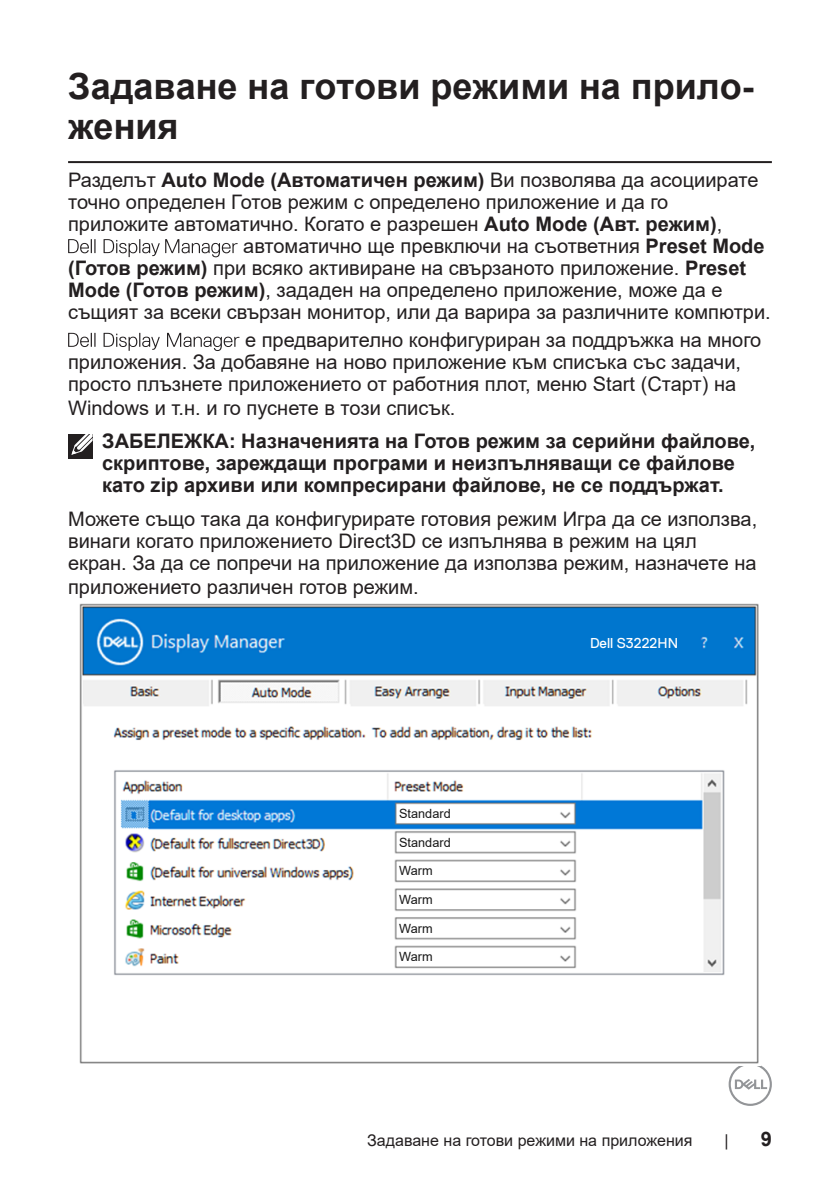
<style>
.page{position:relative;width:840px;height:1191px;background:#fff}
.page>*{position:absolute;margin:0;border:0;box-sizing:border-box;transform-origin:0 0}
.Head_1{font:700 36px/40px "Arial";color:#231f20}
.Paragraph{font:20px/22px "Arial";color:#231f20}
.Note{font:700 20px/22px "Arial";color:#231f20}
.t1{font:16px "Arial";color:#231f20}
.t2{font:14.4px "Dell Replica";color:#fff}
.t3{font:12.6px "Arial";color:#171717}
.s1{font-weight:700}
</style>
<div class="page">
<svg style="left:728px;top:1065px;width:43px;height:41px"></svg>
<hr style="left:68px;top:161px;width:703px;height:2px;background:#231f20">
<svg style="left:68px;top:239px;width:91px;height:18px"></svg>
<svg style="left:165px;top:239px;width:72px;height:18px"></svg>
<svg style="left:68px;top:333px;width:171px;height:18px"></svg>
<img style="left:79px;top:603px;width:680px;height:461px">
<div style="left:579px;top:633px;width:109px;height:23px;background:#0076ce"></div>
<div style="left:397px;top:834px;width:58px;height:16px;background:#fff"></div>
<div style="left:397px;top:863px;width:44px;height:16px;background:#fff"></div>
<div style="left:397px;top:891px;width:44px;height:16px;background:#fff"></div>
<div style="left:397px;top:920px;width:44px;height:16px;background:#fff"></div>
<div style="left:397px;top:949px;width:44px;height:16px;background:#fff"></div>
<div style="left:397px;top:805px;width:58px;height:16px;background:#fff"></div>
<div style="left:68px;top:434px;width:24px;height:24px;background:#231f20"></div>
<svg style="left:71px;top:434px;width:22px;height:21px"></svg>
<p class="Head_1" style="left:68px;top:67px;width:686px">Задаване на готови режими на прило&shy;жения</p>
<p class="Paragraph" style="left:68px;top:169px;width:691px">Разделът <span class="s1">Auto Mode (Автоматичен режим)</span> Ви позволява да асоциирате</p>
<p class="Paragraph" style="left:68px;top:191px;width:601px">точно определен Готов режим с определено приложение и да го</p>
<p class="Paragraph" style="left:68px;top:213px;width:655px">приложите автоматично. Когато е разрешен <span class="s1">Auto Mode (Авт. режим)</span>,</p>
<p class="Paragraph" style="left:243px;top:235px;width:522px">автоматично ще превключи на съответния <span class="s1">Preset Mode</span></p>
<p class="Paragraph" style="left:68px;top:257px;width:679px"><span class="s1">(Готов режим)</span> при всяко активиране на свързаното приложение. <span class="s1">Preset</span></p>
<p class="Paragraph" style="left:68px;top:279px;width:655px"><span class="s1">Mode (Готов режим)</span>, зададен на определено приложение, може да е</p>
<p class="Paragraph" style="left:68px;top:301px;width:703px">същият за всеки свързан монитор, или да варира за различните компютри.</p>
<p class="Paragraph" style="left:68px;top:329px;width:694px;text-indent:177px">е предварително конфигуриран за поддръжка на много приложения. За добавяне на ново приложение към списъка със задачи, просто плъзнете приложението от работния плот, меню Start (Старт) на</p>
<p class="Paragraph" style="left:68px;top:397px;width:388px">Windows и т.н. и го пуснете в този списък.</p>
<p class="Note" style="left:102px;top:430px;width:654px">ЗАБЕЛЕЖКА: Назначенията на Готов режим за серийни файлове, скриптове, зареждащи програми и неизпълняващи се файлове като zip архиви или компресирани файлове, не се поддържат.</p>
<p class="Paragraph" style="left:68px;top:507px;width:690px">Можете също така да конфигурирате готовия режим Игра да се използва, винаги когато приложението Direct3D се изпълнява в режим на цял екран. За да се попречи на приложение да използва режим, назначете на</p>
<p class="Paragraph" style="left:68px;top:575px;width:352px">приложението различен готов режим.</p>
<p class="t3" style="left:399px;top:805px;width:53px">Standard</p>
<p class="t3" style="left:399px;top:833px;width:53px">Standard</p>
<p class="t3" style="left:399px;top:862px;width:35px">Warm</p>
<p class="t3" style="left:399px;top:891px;width:35px">Warm</p>
<p class="t3" style="left:399px;top:919px;width:35px">Warm</p>
<p class="t3" style="left:399px;top:948px;width:35px">Warm</p>
<p class="t2" style="left:589px;top:635px;width:90px">Dell S3222HN</p>
<p class="t1" style="left:367px;top:1129px;width:326px">Задаване на готови режими на приложения</p>
<p class="t1" style="left:724px;top:1129px;width:6px">|</p>
<p class="Note" style="left:760px;top:1128px;width:13px">9</p>
</div>
